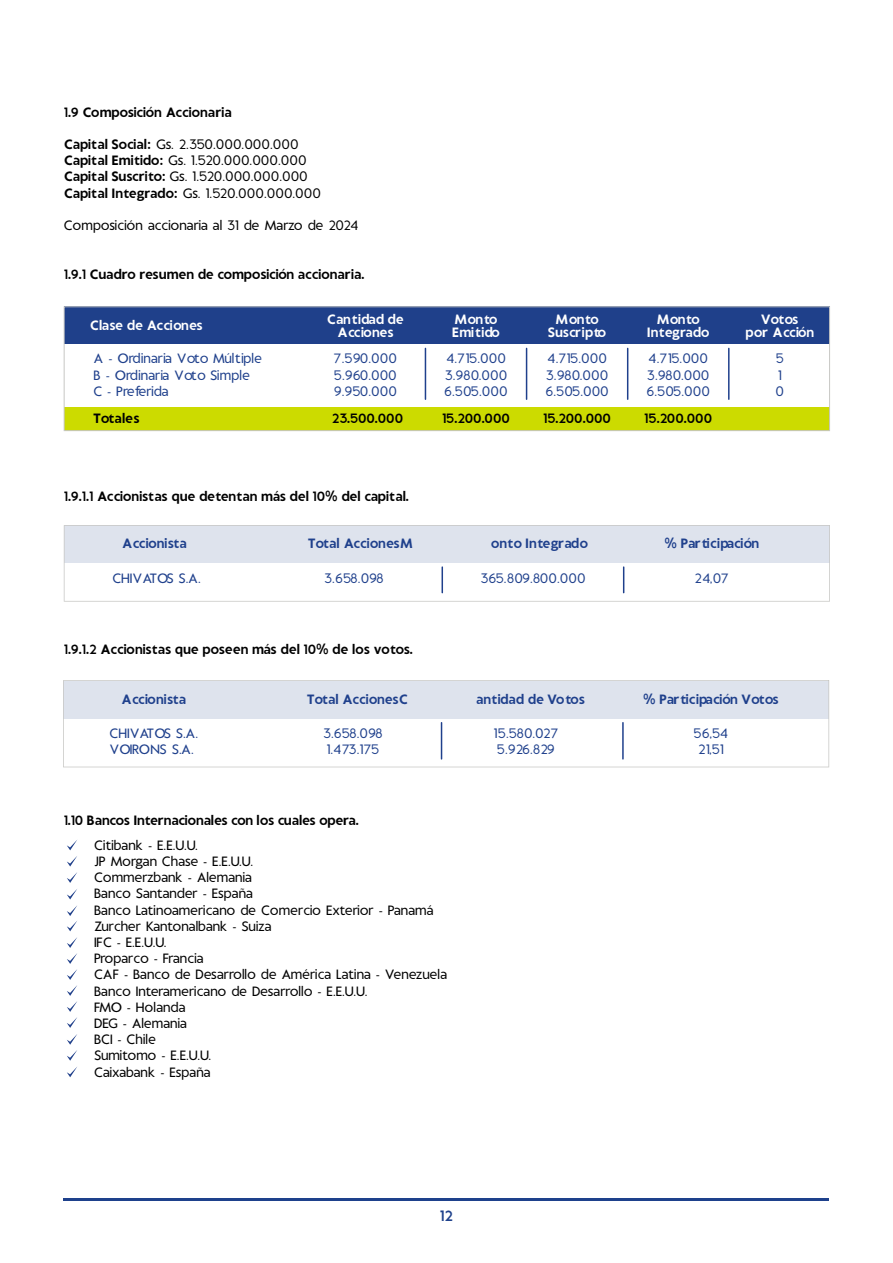
<style>
.page{position:relative;width:893px;height:1263px;background:#fff}
.page>*{position:absolute;margin:0;border:0;box-sizing:border-box;transform-origin:0 0}
.t1{font:700 15px "Conti Sans";color:#1e418c}
.t2{font:13.5px/16.2px "Conti Sans";color:#000}
.t3{font:13.5px/16.5px "Conti Sans";color:#1f408c}
.t4{font:700 13.5px "Conti Sans";letter-spacing:-.02em;color:#000}
.t5{font:700 13.5px "Conti Sans";color:#1f408c}
.t6{font:700 13.5px/13.5px "Conti Sans";color:#fff;text-align:center}
.t7{font:13.5px "Conti Sans";letter-spacing:-.02em;color:#000}
.t8{font:700 13.5px/13.5px "Conti Sans";letter-spacing:-.02em;color:#fff;text-align:center}
.t9{font:13.5px/16.5px "Conti Sans";letter-spacing:-.02em;color:#1f408c}
.t10{font:700 13.5px "Conti Sans";color:#000}
.s1{font-weight:700}
</style>
<div class="page">
<hr style="left:64px;top:1198px;width:765px;height:3px;background:#1e418c">
<svg style="left:67px;top:840px;width:10px;height:10px"></svg>
<svg style="left:67px;top:856px;width:10px;height:10px"></svg>
<svg style="left:67px;top:872px;width:10px;height:27px"></svg>
<svg style="left:67px;top:905px;width:10px;height:26px"></svg>
<svg style="left:67px;top:937px;width:10px;height:91px"></svg>
<svg style="left:67px;top:1034px;width:10px;height:43px"></svg>
<div style="left:64px;top:307px;width:766px;height:37px;background:#1f408a"></div>
<div style="left:64px;top:407px;width:766px;height:24px;background:#ccdb00"></div>
<hr style="left:425px;top:348px;width:1px;height:51px;background:#1f408c">
<hr style="left:526px;top:348px;width:1px;height:51px;background:#1f408c">
<hr style="left:627px;top:348px;width:1px;height:51px;background:#1f408c">
<hr style="left:728px;top:348px;width:1px;height:51px;background:#1f408c">
<div style="left:64px;top:306px;width:766px;height:125px;border:1px solid #c7c7c4"></div>
<svg style="left:64px;top:525px;width:766px;height:77px;fill:#dee3ed"></svg>
<svg style="left:63px;top:680px;width:766px;height:87px"></svg>
<p class="t4" style="left:64px;top:104px;width:170px">1.9 Composición Accionaria</p>
<p class="t2" style="left:64px;top:136px;width:259px"><span class="s1">Capital Social:</span> Gs. 2.350.000.000.000<br><span class="s1">Capital Emitido:</span> Gs. 1.520.000.000.000<br><span class="s1">Capital Suscrito:</span> Gs. 1.520.000.000.000<br><span class="s1">Capital Integrado:</span> Gs. 1.520.000.000.000</p>
<p class="t7" style="left:64px;top:218px;width:296px">Composición accionaria al 31 de Marzo de 2024</p>
<p class="t4" style="left:64px;top:266px;width:302px">1.9.1 Cuadro resumen de composición accionaria.</p>
<p class="t6" style="left:327px;top:312px;width:79px">Cantidad de<br>Acciones</p>
<p class="t6" style="left:452px;top:312px;width:50px;text-align:left">Monto<br>Emitido</p>
<p class="t6" style="left:548px;top:312px;width:60px">Monto<br>Suscripto</p>
<p class="t8" style="left:647px;top:312px;width:64px">Monto<br>Integrado</p>
<p class="t8" style="left:90px;top:318px;width:115px">Clase de Acciones</p>
<p class="t3" style="left:94px;top:350px;width:170px">A - Ordinaria Voto Múltiple<br>B - Ordinaria Voto Simple<br>C - Preferida</p>
<p class="t3" style="left:334px;top:350px;width:65px;text-align:justify">7.590.000<br>5.960.000<br>9.950.000</p>
<p class="t3" style="left:444px;top:350px;width:65px">4.715.000<br>3.980.000<br>6.505.000</p>
<p class="t4" style="left:442px;top:411px;width:69px">15.200.000</p>
<p class="t3" style="left:545px;top:350px;width:65px">4.715.000<br>3.980.000<br>6.505.000</p>
<p class="t4" style="left:543px;top:411px;width:69px">15.200.000</p>
<p class="t3" style="left:646px;top:350px;width:65px">4.715.000<br>3.980.000<br>6.505.000</p>
<p class="t4" style="left:644px;top:411px;width:69px">15.200.000</p>
<p class="t10" style="left:94px;top:411px;width:48px">Totales</p>
<p class="t4" style="left:332px;top:411px;width:73px">23.500.000</p>
<p class="t4" style="left:64px;top:489px;width:347px">1.9.1.1 Accionistas que detentan más del 10% del capital.</p>
<p class="t6" style="left:745px;top:312px;width:70px">Votos<br>por Acción</p>
<p class="t3" style="left:775px;top:350px;width:10px">5<br>1<br>0</p>
<p class="t5" style="left:308px;top:536px;width:107px">Total AccionesM</p>
<p class="t5" style="left:491px;top:536px;width:99px">onto Integrado</p>
<p class="t5" style="left:664px;top:536px;width:96px">% Participación</p>
<p class="t3" style="left:480px;top:571px;width:107px">365.809.800.000</p>
<p class="t3" style="left:695px;top:571px;width:36px">24,07</p>
<p class="t5" style="left:122px;top:536px;width:67px">Accionista</p>
<p class="t3" style="left:112px;top:571px;width:90px">CHIVATOS S.A.</p>
<p class="t3" style="left:324px;top:571px;width:61px">3.658.098</p>
<p class="t4" style="left:64px;top:642px;width:351px">1.9.1.2 Accionistas que poseen más del 10% de los votos.</p>
<p class="t5" style="left:307px;top:692px;width:103px">Total AccionesC</p>
<p class="t5" style="left:476px;top:692px;width:111px">antidad de Votos</p>
<p class="t5" style="left:643px;top:692px;width:137px">% Participación Votos</p>
<p class="t3" style="left:494px;top:725px;width:67px">15.580.027<br>5.926.829</p>
<p class="t3" style="left:694px;top:725px;width:36px;text-align:center">56,54<br>21,51</p>
<p class="t5" style="left:121px;top:692px;width:67px">Accionista</p>
<p class="t3" style="left:110px;top:725px;width:90px">CHIVATOS S.A.<br>VOIRONS S.A.</p>
<p class="t9" style="left:323px;top:725px;width:61px">3.658.098<br>1.473.175</p>
<p class="t4" style="left:64px;top:812px;width:296px">1.10 Bancos Internacionales con los cuales opera.</p>
<p class="t2" style="left:94px;top:837px;width:355px">Citibank - E.E.U.U.<br>JP Morgan Chase - E.E.U.U.<br>Commerzbank - Alemania<br>Banco Santander - España<br>Banco Latinoamericano de Comercio Exterior - Panamá<br>Zurcher Kantonalbank - Suiza<br>IFC - E.E.U.U.<br>Proparco - Francia<br>CAF - Banco de Desarrollo de América Latina - Venezuela<br>Banco Interamericano de Desarrollo - E.E.U.U.<br>FMO - Holanda<br>DEG - Alemania<br>BCI - Chile<br>Sumitomo - E.E.U.U.<br>Caixabank - España</p>
<p class="t1" style="left:440px;top:1208px;width:15px">12</p>
</div>
